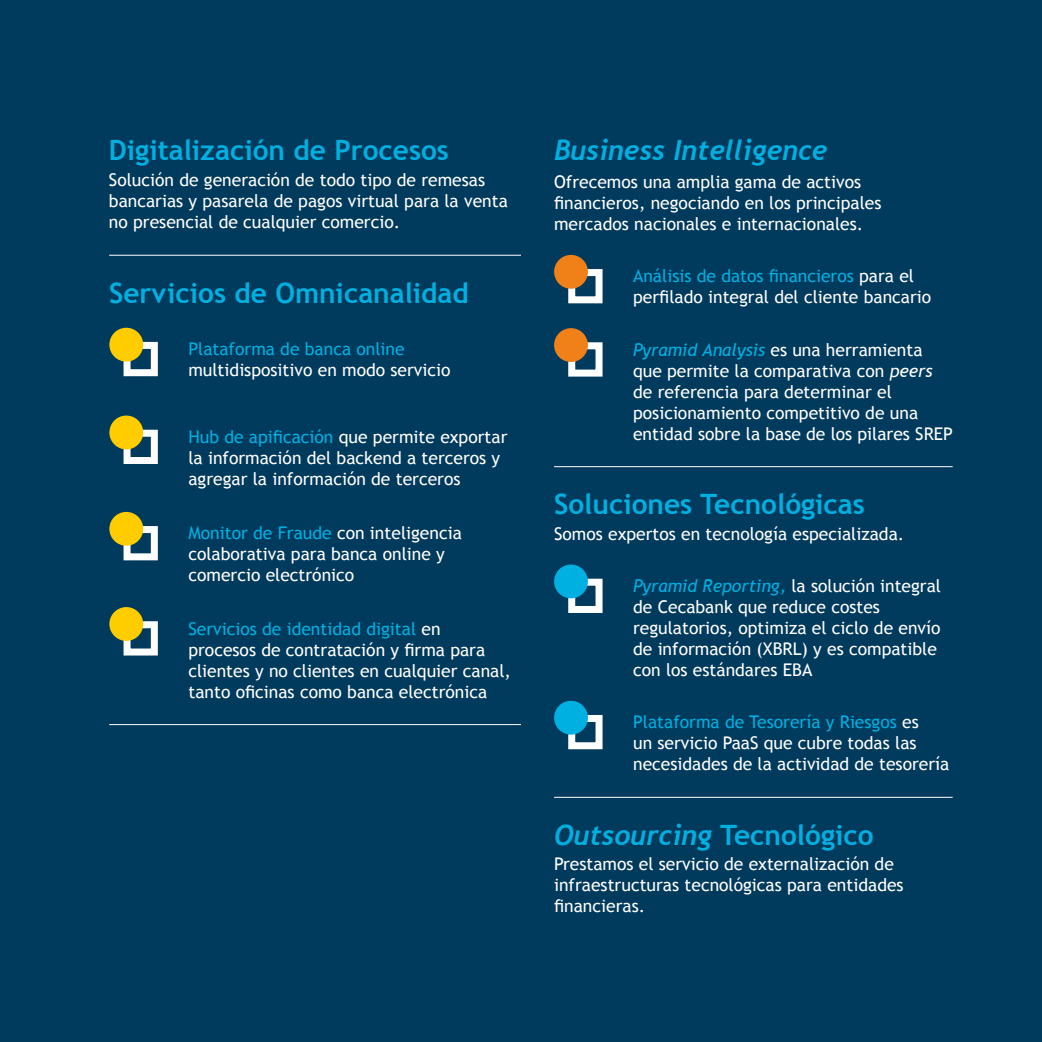
<style>
.page{position:relative;width:1042px;height:1042px;background:#003a5d}
.page>*{position:absolute;margin:0;border:0;box-sizing:border-box;transform-origin:0 0}
.t1{font:700 28px "Trebuchet MS";color:#00b0e1}
.t2{font:italic 700 28px "Trebuchet";color:#00b0e1}
.t3{font:17.5px/21px "Trebuchet MS";color:#fff}
.t4{font:17.5px "Trebuchet MS";color:#00b0e1}
.s1{color:#00b0e1}
.s2{font-style:italic;color:#00b0e1}
.s3{font-style:italic}
.s4{font-family:"Trebuchet MS";font-style:normal}
</style>
<div class="page">
<div style="left:124px;top:342px;width:34px;height:34px;border:7px solid #fff"></div>
<div style="left:109px;top:328px;width:34px;height:34px;background:#fc0;border-radius:50%"></div>
<div style="left:568px;top:269px;width:34px;height:34px;border:7px solid #fff"></div>
<div style="left:554px;top:255px;width:34px;height:34px;background:#f08018;border-radius:50%"></div>
<div style="left:568px;top:579px;width:34px;height:34px;border:7px solid #fff"></div>
<div style="left:554px;top:564px;width:34px;height:34px;background:#00b0e1;border-radius:50%"></div>
<div style="left:568px;top:715px;width:34px;height:34px;border:7px solid #fff"></div>
<div style="left:554px;top:701px;width:34px;height:33px;background:#00b0e1;border-radius:50%"></div>
<div style="left:568px;top:342px;width:34px;height:35px;border:7px solid #fff"></div>
<div style="left:554px;top:328px;width:34px;height:34px;background:#f08018;border-radius:50%"></div>
<div style="left:124px;top:430px;width:34px;height:34px;border:7px solid #fff"></div>
<div style="left:109px;top:415px;width:34px;height:34px;background:#fc0;border-radius:50%"></div>
<div style="left:124px;top:526px;width:34px;height:34px;border:7px solid #fff"></div>
<div style="left:109px;top:512px;width:34px;height:34px;background:#fc0;border-radius:50%"></div>
<div style="left:124px;top:621px;width:34px;height:34px;border:7px solid #fff"></div>
<div style="left:109px;top:607px;width:34px;height:34px;background:#fc0;border-radius:50%"></div>
<hr style="left:109px;top:255px;width:412px;height:1px;background:#fff">
<hr style="left:109px;top:724px;width:412px;height:1px;background:#fff">
<hr style="left:554px;top:466px;width:398px;height:1px;background:#fff">
<hr style="left:554px;top:797px;width:398px;height:1px;background:#fff">
<h1 class="t1" style="left:109px;top:132px;width:342px">Digitalización de Procesos</h1>
<p class="t3" style="left:109px;top:170px;width:400px">Solución de generación de todo tipo de remesas bancarias y pasarela de pagos virtual para la venta no presencial de cualquier comercio.</p>
<h1 class="t1" style="left:109px;top:275px;width:361px">Servicios de Omnicanalidad</h1>
<p class="t4" style="left:188px;top:339px;width:218px">Plataforma de banca online</p>
<p class="t3" style="left:188px;top:360px;width:264px">multidispositivo en modo servicio</p>
<h1 class="t2" style="left:554px;top:133px;width:275px">Business Intelligence</h1>
<p class="t3" style="left:554px;top:172px;width:329px">Ofrecemos una amplia gama de activos financieros, negociando en los principales mercados nacionales e internacionales.</p>
<p class="t3" style="left:633px;top:266px;width:300px"><span class="s1">Análisis de datos financieros</span> para el perfilado integral del cliente bancario</p>
<p class="t3" style="left:633px;top:339px;width:301px"><span class="s2">Pyramid Analysis</span> es una herramienta que permite la comparativa con <span class="s3">peers </span>de referencia para determinar el posicionamiento competitivo de una</p>
<p class="t3" style="left:188px;top:426px;width:321px"><span class="s1">Hub de apificación</span> que permite exportar</p>
<p class="t3" style="left:633px;top:423px;width:321px">entidad sobre la base de los pilares SREP</p>
<p class="t3" style="left:188px;top:447px;width:313px">la información del backend a terceros y agregar la información de terceros</p>
<p class="t3" style="left:188px;top:523px;width:275px"><span class="s1">Monitor de Fraude</span> con inteligencia colaborativa para banca online y comercio electrónico</p>
<h1 class="t1" style="left:554px;top:487px;width:312px">Soluciones Tecnológicas</h1>
<p class="t3" style="left:554px;top:523px;width:352px">Somos expertos en tecnología especializada.</p>
<p class="t3" style="left:633px;top:575px;width:309px"><span class="s2">Pyramid Reporting,</span> la solución integral de Cecabank que reduce costes regulatorios, optimiza el ciclo de envío de información (XBRL) y es compatible con los estándares EBA</p>
<p class="t3" style="left:633px;top:712px;width:318px"><span class="s1">Plataforma de Tesorería y Riesgos</span> es<br>un servicio PaaS que cubre todas las necesidades de la actividad de tesorería</p>
<p class="t3" style="left:188px;top:618px;width:324px"><span class="s1">Servicios de identidad digital</span> en procesos de contratación y firma para clientes y no clientes en cualquier canal, tanto oficinas como banca electrónica</p>
<h1 class="t2" style="left:554px;top:818px;width:321px">Outsourcing <span class="s4">Tecnológico</span></h1>
<p class="t3" style="left:554px;top:854px;width:351px">Prestamos el servicio de externalización de infraestructuras tecnológicas para entidades financieras.</p>
</div>
